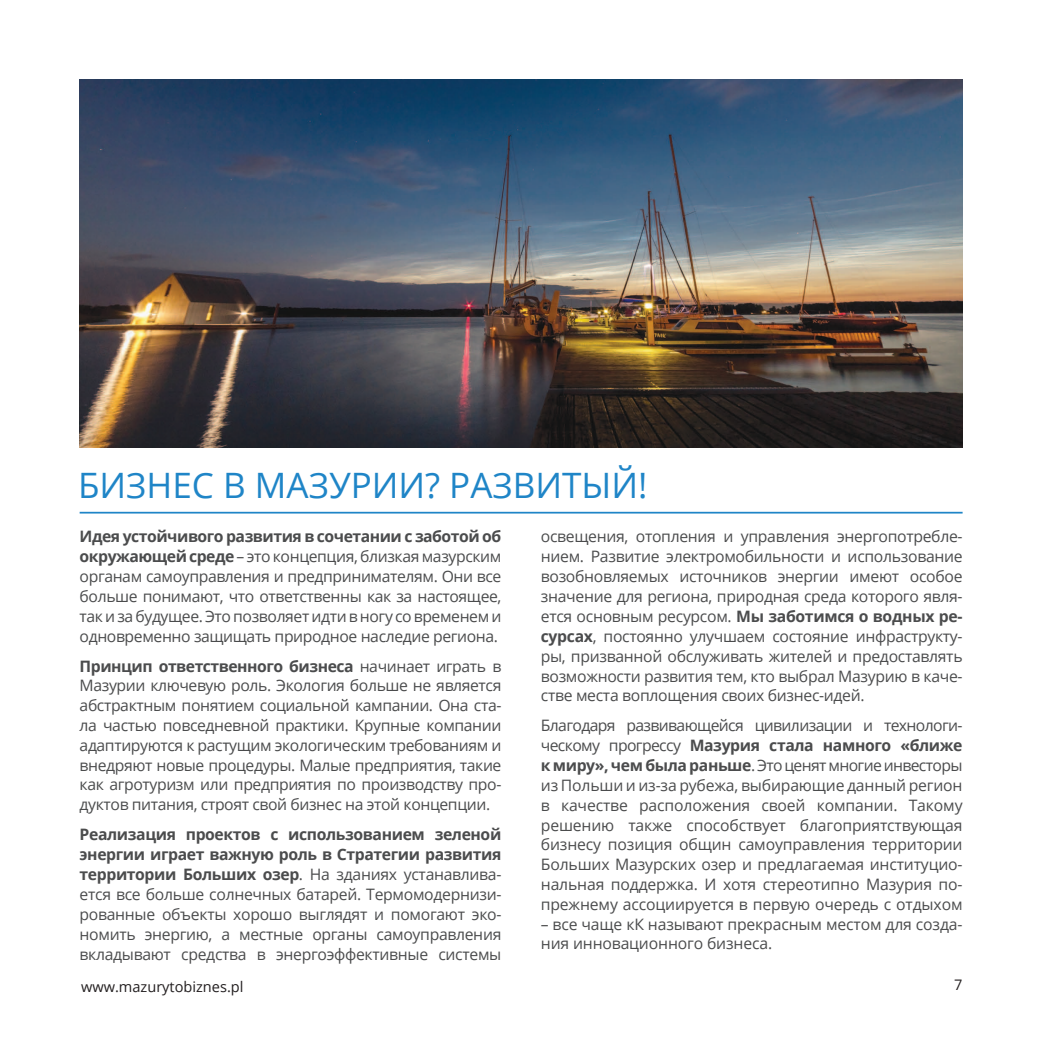
<style>
.page{position:relative;width:1042px;height:1042px;background:#fff}
.page>*{position:absolute;margin:0;border:0;box-sizing:border-box;transform-origin:0 0}
.t1{font:35px "Open Sans";color:#1f85c7}
.t2{font:15.75px/19.8px "Open Sans";letter-spacing:-.02em;color:#4b4c4d;text-align:justify}
.t3{font:14.53px "Open Sans";color:#231f20}
.s1{font-weight:700}
</style>
<div class="page">
<img style="left:79px;top:79px;width:883px;height:369px">
<hr style="left:80px;top:512px;width:882px;height:1px;background:#1f85c7">
<h1 class="t1" style="left:78px;top:461px;width:395px">БИЗНЕС В МАЗУРИИ? развиты</h1>
<h1 class="t1" style="left:611px;top:461px;width:38px">й!</h1>
<p class="t2" style="left:80px;top:526px;width:423px"><span class="s1">Идея устойчивого развития в сочетании с заботой об окружающей среде</span> – это концепция, близкая мазурским органам самоуправления и предпринимателям. Они все больше понимают, что ответственны как за настоящее, так и за будущее. Это позволяет идти в ногу со временем и одновременно защищать природное наследие региона.</p>
<p class="t2" style="left:80px;top:655px;width:423px"><span class="s1">Принцип ответственного бизнеса</span> начинает играть в Мазурии ключевую роль. Экология больше не является абстрактным понятием социальной кампании. Она ста&shy;ла частью повседневной практики. Крупные компании адаптируются к растущим экологическим требованиям и внедряют новые процедуры. Малые предприятия, такие как агротуризм или предприятия по производству про&shy;дуктов питания, строят свой бизнес на этой концепции.</p>
<p class="t2" style="left:80px;top:824px;width:423px"><span class="s1">Реализация проектов с использованием зеленой энергии играет важную роль в Стратегии развития территории Больших озер</span>. На зданиях устанавлива&shy;ется все больше солнечных батарей. Термомодернизи&shy;рованные объекты хорошо выглядят и помогают эко&shy;номить энергию, а местные органы самоуправления вкладывают средства в энергоэффективные системы</p>
<p class="t2" style="left:541px;top:526px;width:423px">освещения, отопления и управления энергопотребле&shy;нием. Развитие электромобильности и использование возобновляемых источников энергии имеют особое значение для региона, природная среда которого явля&shy;ется основным ресурсом. <span class="s1">Мы заботимся о водных ре&shy;сурсах</span>, постоянно улучшаем состояние инфраструкту&shy;ры, призванной обслуживать жителей и предоставлять возможности развития тем, кто выбрал Мазурию в каче&shy;стве места воплощения своих бизнес-идей.</p>
<p class="t2" style="left:541px;top:715px;width:423px">Благодаря развивающейся цивилизации и технологи&shy;ческому прогрессу <span class="s1">Мазурия стала намного «ближе к миру», чем была раньше</span>. Это ценят многие инвесторы из Польши и из-за рубежа, выбирающие данный регион в качестве расположения своей компании. Такому решению также способствует благоприятствующая бизнесу позиция общин самоуправления территории Больших Мазурских озер и предлагаемая институцио&shy;нальная поддержка. И хотя стереотипно Мазурия по&shy;прежнему ассоциируется в первую очередь с отдыхом</p>
<p class="t2" style="left:541px;top:913px;width:423px">– все чаще кК называют прекрасным местом для созда&shy;ния инновационного бизнеса.</p>
<p class="t3" style="left:81px;top:977px;width:164px">www.mazurytobiznes.pl</p>
<p class="t3" style="left:954px;top:974px;width:10px">7</p>
</div>
